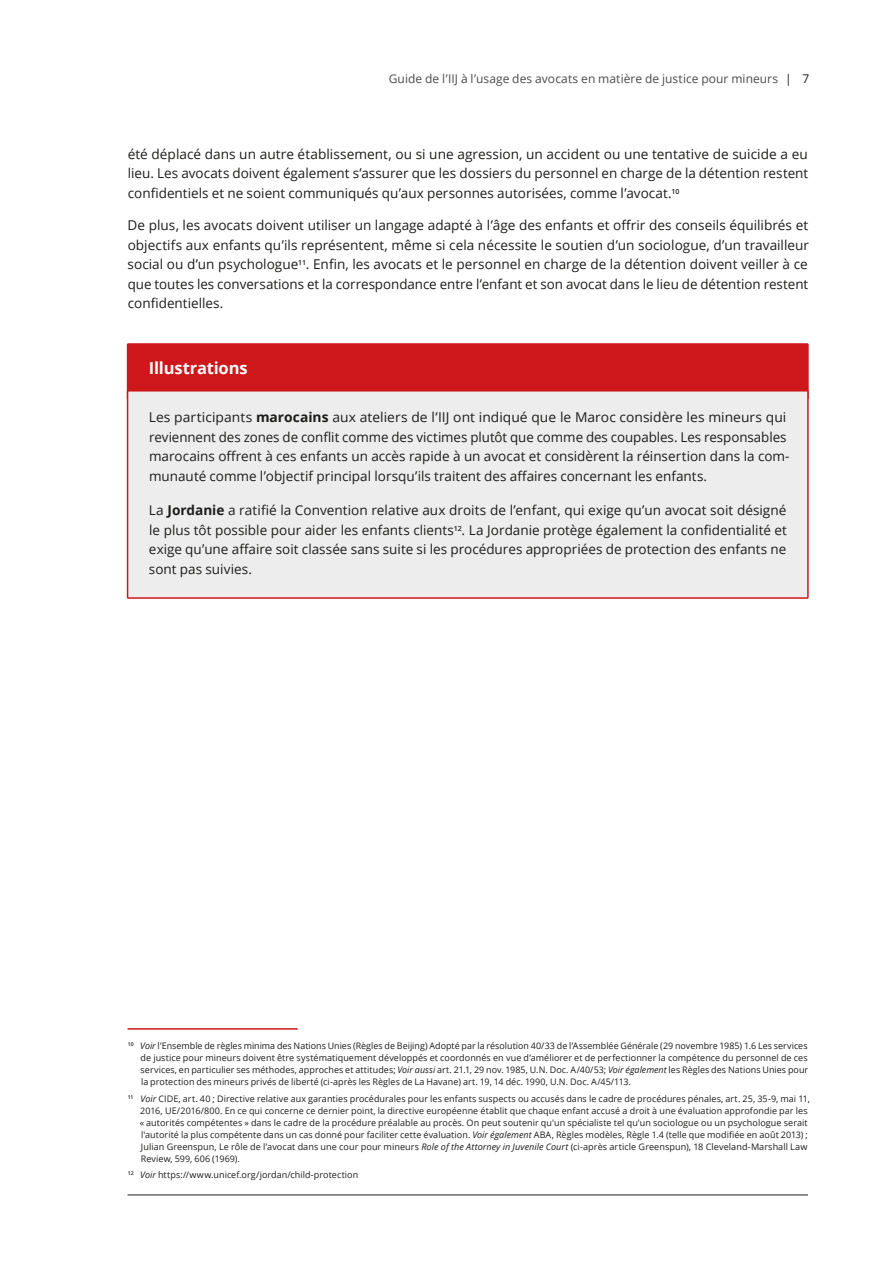
<style>
.page{position:relative;width:893px;height:1263px;background:#fff}
.page>*{position:absolute;margin:0;border:0;box-sizing:border-box;transform-origin:0 0}
.Highlight_Example_He{font:700 16.5px "Open Sans";letter-spacing:-.01em;color:#fff}
.I__BODY_COPY{font:13.5px/19.5px "Open Sans";color:#1d1d1b;text-align:justify}
.Highlighted_Example{font:13.5px/19.5px "Open Sans";color:#1d1d1b}
.t1{font:12px "Open Sans";letter-spacing:.005em;color:#4b4b4a}
.ENG_Footnote{font:9px/12px "Open Sans";letter-spacing:.005em;color:#1d1d1b;text-align:justify}
.s1{color:#1d1d1b}
.s2{font-weight:700}
.s3{font-style:italic}
</style>
<div class="page">
<hr style="left:128px;top:1194px;width:680px;height:1px;background:#1d1d1b">
<div style="left:128px;top:344px;width:680px;height:55px;background:#cd171a;border-radius:2px"></div>
<div style="left:127px;top:343px;width:682px;height:57px;border:2px solid #cd171a"></div>
<div style="left:130px;top:393px;width:676px;height:203px;background:#ededed"></div>
<div style="left:127px;top:390px;width:682px;height:209px;border:2px solid #cd171a"></div>
<hr style="left:128px;top:1028px;width:170px;height:2px;background:#cd171a">
<h3 class="t1" style="left:389px;top:70px;width:422px">Guide de l’IIJ à l’usage des avocats en matière de justice pour mineurs <span class="s1">| 7</span></h3>
<p class="I__BODY_COPY" style="left:128px;top:144px;width:682px">été déplacé dans un autre établissement, ou si une agression, un accident ou une tentative de suicide a eu lieu. Les avocats doivent également s’assurer que les dossiers du personnel en charge de la détention restent confidentiels et ne soient communiqués qu’aux personnes autorisées, comme l’avocat.<sup>10</sup></p>
<p class="I__BODY_COPY" style="left:128px;top:215px;width:683px">De plus, les avocats doivent utiliser un langage adapté à l’âge des enfants et offrir des conseils équilibrés et objectifs aux enfants qu’ils représentent, même si cela nécessite le soutien d’un sociologue, d’un travailleur social ou d’un psychologue<sup>11</sup>. Enfin, les avocats et le personnel en charge de la détention doivent veiller à ce que toutes les conversations et la correspondance entre l’enfant et son avocat dans le lieu de détention restent confidentielles.</p>
<p class="Highlight_Example_He" style="left:149px;top:356px;width:100px">Illustrations</p>
<p class="Highlighted_Example" style="left:149px;top:407px;width:642px">Les participants <span class="s2">marocains</span> aux ateliers de l’IIJ ont indiqué que le Maroc considère les mineurs qui reviennent des zones de conflit comme des victimes plutôt que comme des coupables. Les responsables marocains offrent à ces enfants un accès rapide à un avocat et considèrent la réinsertion dans la com&shy;munauté comme l’objectif principal lorsqu’ils traitent des affaires concernant les enfants.</p>
<p class="Highlighted_Example" style="left:149px;top:500px;width:640px;text-align:justify">La <span class="s2">Jordanie</span> a ratifié la Convention relative aux droits de l’enfant, qui exige qu’un avocat soit désigné le plus tôt possible pour aider les enfants clients<sup>12</sup>. La Jordanie protège également la confidentialité et exige qu’une affaire soit classée sans suite si les procédures appropriées de protection des enfants ne sont pas suivies.</p>
<p class="ENG_Footnote" style="left:141px;top:1040px;width:669px;text-indent:-13px"><sup>10</sup> <span class="s3">Voir</span> l’Ensemble de règles minima des Nations Unies (Règles de Beijing) Adopté par la résolution 40/33 de l’Assemblée Générale (29 novembre 1985) 1.6 Les services de justice pour mineurs doivent être systématiquement développés et coordonnés en vue d’améliorer et de perfectionner la compétence du personnel de ces services, en particulier ses méthodes, approches et attitudes; <span class="s3">Voir aussi</span> art. 21.1, 29 nov. 1985, U.N. Doc. A/40/53; <span class="s3">Voir également</span> les Règles des Nations Unies pour la protection des mineurs privés de liberté (ci-après les Règles de La Havane) art. 19, 14 déc. 1990, U.N. Doc. A/45/113.</p>
<p class="ENG_Footnote" style="left:140px;top:1092px;width:672px;text-align:left;text-indent:-12px"><sup>11</sup> <span class="s3">Voir</span> CIDE, art. 40 ; Directive relative aux garanties procédurales pour les enfants suspects ou accusés dans le cadre de procédures pénales, art. 25, 35-9, mai 11, 2016, UE/2016/800. En ce qui concerne ce dernier point, la directive européenne établit que chaque enfant accusé a droit à une évaluation approfondie par les « autorités compétentes » dans le cadre de la procédure préalable au procès. On peut soutenir qu'un spécialiste tel qu'un sociologue ou un psychologue serait l'autorité la plus compétente dans un cas donné pour faciliter cette évaluation. <span class="s3">Voir également</span> ABA, Règles modèles, Règle 1.4 (telle que modifiée en août 2013) ; Julian Greenspun, Le rôle de l’avocat dans une cour pour mineurs <span class="s3">Role of the Attorney in Juvenile Court</span> (ci-après article Greenspun), 18 Cleveland-Marshall Law Review, 599, 606 (1969).</p>
<p class="ENG_Footnote" style="left:128px;top:1168px;width:232px"><sup>12</sup> <span class="s3">Voir</span> https://www.unicef.org/jordan/child-protection</p>
</div>
